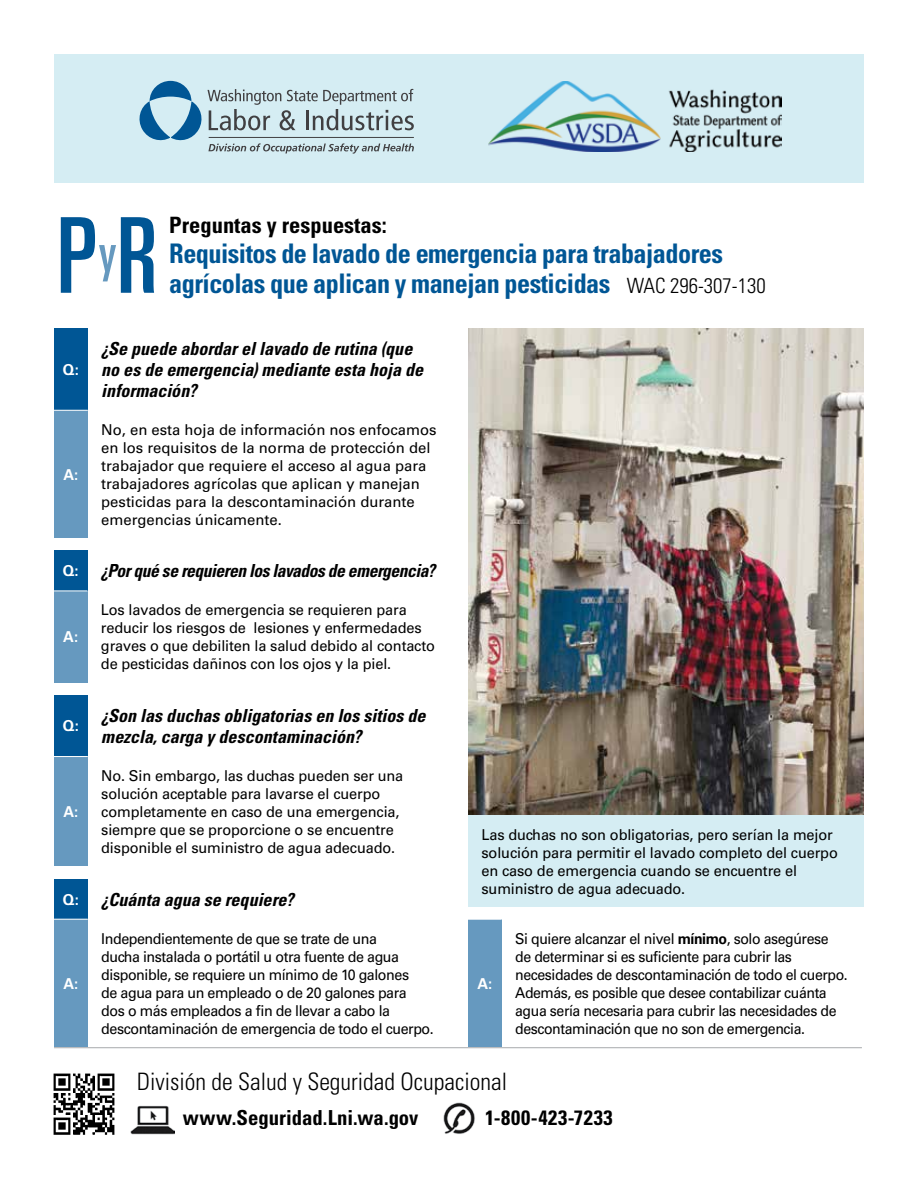
<style>
.page{position:relative;width:918px;height:1188px;background:#fff}
.page>*{position:absolute;margin:0;border:0;box-sizing:border-box;transform-origin:0 0}
.t1{font:ultra-condensed 104.7px "Univers LT Std";color:#005695}
.t2{font:ultra-condensed 53.25px "Univers LT Std";color:#6699bf}
.t3{font:700 condensed 27px "Univers LT Std";letter-spacing:-.02em;color:#005695}
.t4{font:300 condensed 24px "Univers LT Std";color:#000}
.t5{font:700 condensed 22.5px "Univers LT Std";color:#000}
.t6{font:700 condensed 20.7px "Univers LT Std";letter-spacing:.005em;color:#000}
.t7{font:700 condensed 20.7px "Univers LT Std";letter-spacing:.035em;color:#000}
.t8{font:italic 700 condensed 18px/21px "Univers LT Std";color:#000}
.t9{font:italic 700 condensed 18px "Univers LT Std";letter-spacing:-.025em;color:#000}
.t10{font:15px/18px "Univers LT Std";letter-spacing:-.01em;color:#000}
.t11{font:15px/18px "Univers LT Std";letter-spacing:-.03em;color:#000;scale:.94 1}
.t12{font:15px/18px "Univers LT Std";letter-spacing:-.03em;color:#000;scale:.95 1}
.t13{font:700 15px "Univers LT Std";color:#fff}
.s1{font-size:104.7px;color:#005695}
.s2{font-weight:300;font-size:21px;color:#000}
.s3{font-style:normal;font-stretch:normal;font-size:15px;color:#fff}
.s4{font-weight:700}
</style>
<div class="page">
<hr style="left:54px;top:1047px;width:808px;height:1px;background:#a7a9ac">
<img style="left:468px;top:328px;width:396px;height:487px">
<div style="left:54px;top:54px;width:810px;height:129px;background:#d5edf3"></div>
<svg style="left:140px;top:81px;width:274px;height:73px"></svg>
<img style="left:488px;top:81px;width:293px;height:71px">
<div style="left:54px;top:328px;width:34px;height:82px;background:#005695"></div>
<div style="left:54px;top:410px;width:34px;height:128px;background:#6699bf"></div>
<hr style="left:54px;top:410px;width:34px;height:1px;background:#fff">
<div style="left:54px;top:551px;width:33px;height:40px;background:#005695"></div>
<div style="left:54px;top:591px;width:33px;height:92px;background:#6699bf"></div>
<hr style="left:54px;top:591px;width:33px;height:1px;background:#fff">
<div style="left:54px;top:696px;width:34px;height:61px;background:#005695"></div>
<div style="left:54px;top:757px;width:34px;height:109px;background:#6699bf"></div>
<hr style="left:54px;top:756px;width:34px;height:1px;background:#fff">
<div style="left:54px;top:879px;width:34px;height:40px;background:#005695"></div>
<div style="left:54px;top:919px;width:34px;height:128px;background:#6699bf"></div>
<hr style="left:54px;top:919px;width:34px;height:1px;background:#fff">
<div style="left:468px;top:919px;width:34px;height:128px;background:#6699bf"></div>
<hr style="left:468px;top:919px;width:34px;height:1px;background:#fff">
<div style="left:468px;top:815px;width:396px;height:92px;background:#d5edf3"></div>
<img style="left:53px;top:1073px;width:62px;height:62px">
<img style="left:443px;top:1102px;width:32px;height:32px">
<img style="left:130px;top:1105px;width:44px;height:30px">
<h1 class="t1" style="left:57px;top:196px;width:42px">P</h1>
<h2 class="t2" style="left:99px;top:223px;width:60px">y<span class="s1">R</span></h2>
<h3 class="t5" style="left:169px;top:211px;width:219px">Preguntas y respuestas:</h3>
<h3 class="t3" style="left:169px;top:237px;width:555px">Requisitos de lavado de emergencia para trabajadores</h3>
<h3 class="t3" style="left:169px;top:267px;width:598px">agrícolas que aplican y manejan pesticidas <span class="s2">WAC 296-307-130</span></h3>
<p class="t13" style="left:63px;top:361px;width:18px">Q:</p>
<p class="t8" style="left:101px;top:338px;width:323px">¿Se puede abordar el lavado de rutina (que no es de emergencia) mediante esta hoja de información?</p>
<p class="t10" style="left:101px;top:420px;width:337px">No, en esta hoja de información nos enfocamos en los requisitos de la norma de protección del trabajador que requiere el acceso al agua para trabajadores agrícolas que aplican y manejan pesticidas para la descontaminación durante emergencias únicamente.</p>
<p class="t9" style="left:63px;top:560px;width:374px"><span class="s3">Q:</span> ¿Por qué se requieren los lavados de emergencia?</p>
<p class="t13" style="left:63px;top:466px;width:17px">A:</p>
<p class="t13" style="left:63px;top:628px;width:17px">A:</p>
<p class="t10" style="left:101px;top:601px;width:336px">Los lavados de emergencia se requieren para reducir los riesgos de lesiones y enfermedades graves o que debiliten la salud debido al contacto de pesticidas dañinos con los ojos y la piel.</p>
<p class="t13" style="left:63px;top:717px;width:18px">Q:</p>
<p class="t8" style="left:101px;top:705px;width:326px">¿Son las duchas obligatorias en los sitios de mezcla, carga y descontaminación?</p>
<p class="t10" style="left:101px;top:767px;width:304px">No. Sin embargo, las duchas pueden ser una solución aceptable para lavarse el cuerpo completamente en caso de una emergencia, siempre que se proporcione o se encuentre disponible el suministro de agua adecuado.</p>
<p class="t8" style="left:63px;top:889px;width:232px"><span class="s3">Q:</span> ¿Cuánta agua se requiere?</p>
<p class="t13" style="left:63px;top:803px;width:17px">A:</p>
<p class="t13" style="left:63px;top:974px;width:17px">A:</p>
<p class="t12" style="left:101px;top:929px;width:352px">Independientemente de que se trate de una<br>ducha instalada o portátil u otra fuente de agua disponible, se requiere un mínimo de 10 galones<br>de agua para un empleado o de 20 galones para dos o más empleados a fin de llevar a cabo la descontaminación de emergencia de todo el cuerpo.</p>
<p class="t10" style="left:482px;top:826px;width:358px">Las duchas no son obligatorias, pero serían la mejor solución para permitir el lavado completo del cuerpo en caso de emergencia cuando se encuentre el suministro de agua adecuado.</p>
<p class="t13" style="left:477px;top:975px;width:17px">A:</p>
<p class="t11" style="left:515px;top:929px;width:355px">Si quiere alcanzar el nivel <span class="s4">mínimo</span>, solo asegúrese de determinar si es suficiente para cubrir las necesidades de descontaminación de todo el cuerpo.<br>Además, es posible que desee contabilizar cuánta agua sería necesaria para cubrir las necesidades de descontaminación que no son de emergencia.</p>
<h3 class="t4" style="left:137px;top:1067px;width:372px">División de Salud y Seguridad Ocupacional</h3>
<h3 class="t6" style="left:183px;top:1105px;width:237px">www.Seguridad.Lni.wa.gov</h3>
<h3 class="t7" style="left:485px;top:1105px;width:129px">1-800-423-7233</h3>
</div>
